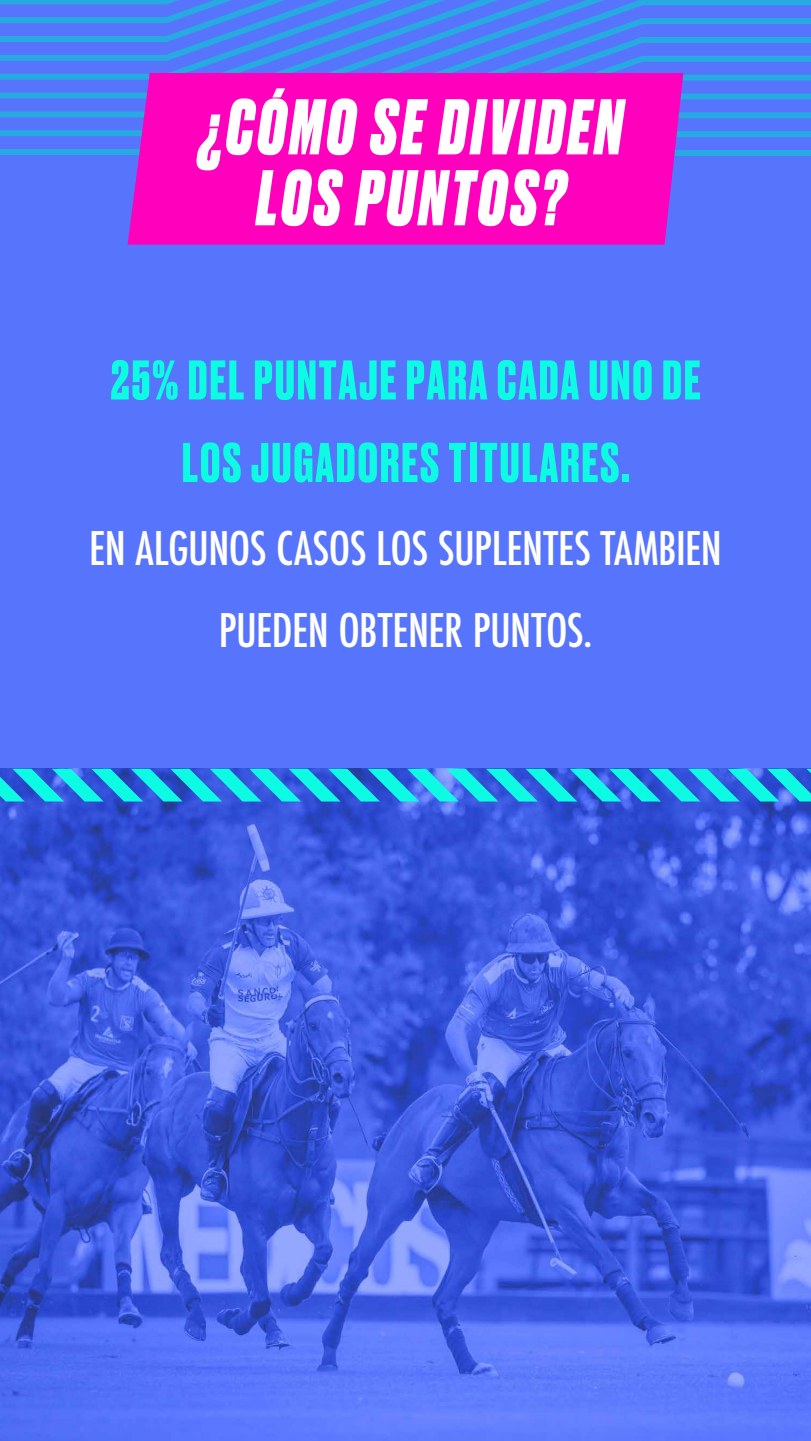
<style>
.page{position:relative;width:811px;height:1441px;background:#5774fd}
.page>*{position:absolute;margin:0;border:0;box-sizing:border-box;transform-origin:0 0}
.t1{font:italic 800 74.18px/70.9px "Druk";letter-spacing:.06em;color:#fff;text-align:center;scale:.9 1}
.t2{font:700 52.5px/82.5px "Druk";letter-spacing:.04em;color:#0dfbe2;text-align:center}
.t3{font:500 condensed 45px/82.5px "Futura";letter-spacing:-.015em;color:#fff;text-align:center}
</style>
<div class="page">
<svg style="left:0;top:0;width:811px;height:156px"></svg>
<div style="left:128px;top:73px;width:555px;height:172px;background:#ff00bd"></div>
<img style="left:0;top:801px;width:811px;height:640px">
<svg style="left:0;top:769px;width:811px;height:32px;background:#22a4dc"></svg>
<h1 class="t1" style="left:200px;top:87px;width:471px">¿CÓMO SE DIVIDEN<br>LOS PUNTOS?</h1>
<p class="t2" style="left:110px;top:336px;width:591px">25% DEL PUNTAJE PARA CADA UNO DE<br>LOS JUGADORES TITULARES.</p>
<p class="t3" style="left:89px;top:507px;width:634px">EN ALGUNOS CASOS LOS SUPLENTES TAMBIEN<br>PUEDEN OBTENER PUNTOS.</p>
</div>
